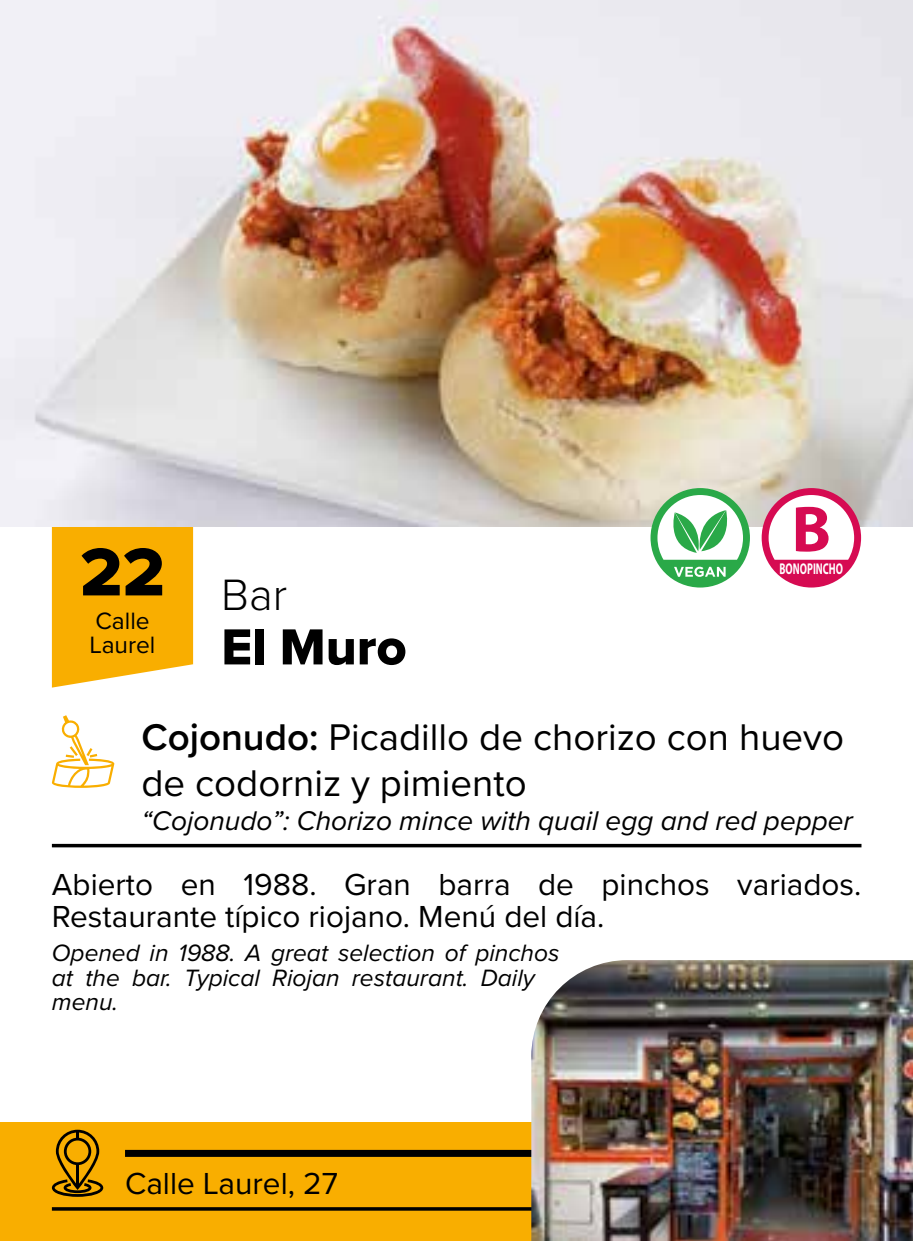
<style>
.page{position:relative;width:913px;height:1241px;background:#fff}
.page>*{position:absolute;margin:0;border:0;box-sizing:border-box;transform-origin:0 0}
.t1{font:700 65.45px "Myriad Pro";color:#d60b52}
.t2{font:52.5px "Proxima Nova Extrabld";color:#000}
.t3{font:300 45.5px "Proxima Nova";color:#000}
.t4{font:38.5px/46.2px "Proxima Nova";color:#000}
.t5{font:31.5px/31.5px "Proxima Nova";color:#000}
.t6{font:italic 28px "Proxima Nova";color:#000}
.t7{font:italic 24.5px/24.5px "Proxima Nova";color:#000}
.t8{font:24.5px/24.5px "Proxima Nova";color:#000}
.t9{font:700 15.75px "Myriad Pro";color:#fff;scale:.65 1}
.s1{font-weight:600}
</style>
<div class="page">
<div style="left:0;top:1121px;width:546px;height:119px;background:#f9ae00"></div>
<svg style="left:52px;top:526px;width:141px;height:161px;background:#f9b313"></svg>
<svg style="left:52px;top:1207px;width:479px;height:3px"></svg>
<div style="left:125px;top:1149px;width:421px;height:7px;background:#000"></div>
<svg style="left:52px;top:1129px;width:51px;height:67px"></svg>
<svg style="left:52px;top:715px;width:62px;height:72px"></svg>
<svg style="left:52px;top:843px;width:809px;height:4px;background:#383838"></svg>
<img style="left:0;top:0;width:913px;height:526px">
<img style="left:531px;top:960px;width:382px;height:280px">
<div style="left:650px;top:488px;width:100px;height:99px;background:#2aa948;border-radius:50%"></div>
<svg style="left:674px;top:566px;width:51px;height:10px"></svg>
<svg style="left:657px;top:495px;width:86px;height:64px"></svg>
<div style="left:761px;top:488px;width:100px;height:99px;background:#d60b52;border-radius:50%"></div>
<svg style="left:768px;top:495px;width:86px;height:64px;background:#f7dfe7"></svg>
<h3 class="t3" style="left:80px;top:560px;width:209px"><sup>22</sup> Bar</h3>
<h2 class="t2" style="left:221px;top:607px;width:187px">El Muro</h2>
<p class="t8" style="left:89px;top:607px;width:67px">Calle<br>Laurel</p>
<h1 class="t1" style="left:791px;top:486px;width:41px">B</h1>
<p class="t9" style="left:779px;top:558px;width:99px">BONOPINCHO</p>
<p class="t4" style="left:141px;top:712px;width:704px"><span class="s1">Cojonudo:</span> Picadillo de chorizo con huevo de codorniz y pimiento</p>
<p class="t6" style="left:141px;top:799px;width:713px">“Cojonudo”: Chorizo mince with quail egg and red pepper</p>
<p class="t5" style="left:52px;top:867px;width:811px">Abierto en 1988. Gran barra de pinchos variados.<br>Restaurante típico riojano. Menú del día.</p>
<p class="t7" style="left:52px;top:939px;width:509px">Opened in 1988. A great selection of pinchos at the bar. Typical Riojan restaurant. Daily menu.</p>
<p class="t5" style="left:125px;top:1166px;width:214px">Calle Laurel, 27</p>
</div>
